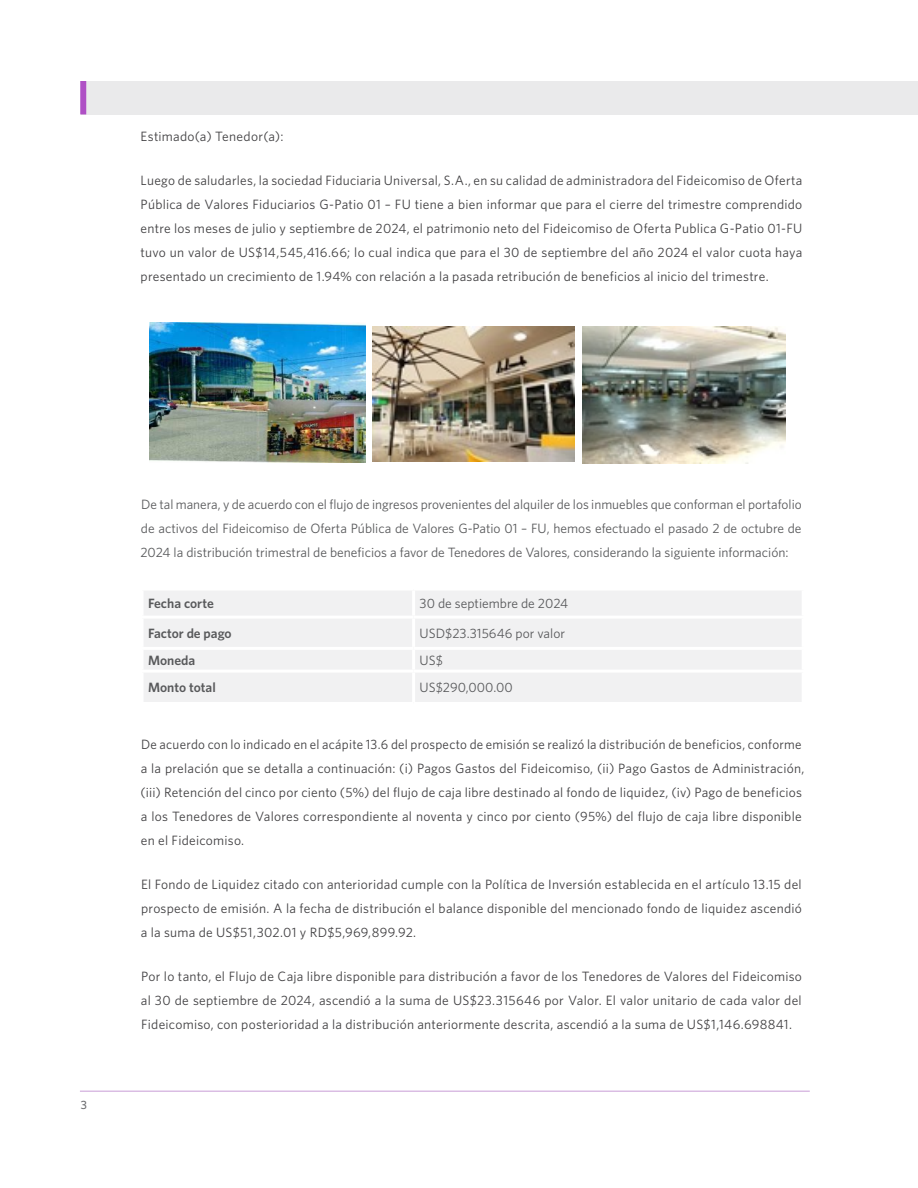
<style>
.page{position:relative;width:918px;height:1188px;background:#fff}
.page>*{position:absolute;margin:0;border:0;box-sizing:border-box;transform-origin:0 0}
.t1{font:13.5px/24px "Whitney";letter-spacing:.02em;color:#414042;text-align:justify}
.t2{font:13.5px/24px "Whitney";color:#58595b;text-align:justify}
.t3{font:600 13.5px "Whitney";color:#58595b}
.t4{font:500 12px "Whitney";color:#6d6e71}
</style>
<div class="page">
<div style="left:81px;top:81px;width:837px;height:33px;background:#eaeaeb"></div>
<hr style="left:80px;top:1090px;width:730px;height:2px;background:#caa0d8">
<div style="left:80px;top:81px;width:6px;height:33px;background:#af50c5"></div>
<div style="left:144px;top:591px;width:657px;height:111px;background:#f1f1f2"></div>
<hr style="left:412px;top:591px;width:3px;height:25px;background:#fff">
<hr style="left:412px;top:619px;width:3px;height:28px;background:#fff">
<hr style="left:412px;top:650px;width:3px;height:20px;background:#fff">
<hr style="left:412px;top:673px;width:3px;height:29px;background:#fff">
<hr style="left:141px;top:616px;width:273px;height:3px;background:#fff">
<hr style="left:141px;top:647px;width:273px;height:3px;background:#fff">
<hr style="left:141px;top:670px;width:273px;height:3px;background:#fff">
<hr style="left:414px;top:616px;width:391px;height:3px;background:#fff">
<hr style="left:414px;top:647px;width:391px;height:3px;background:#fff">
<hr style="left:414px;top:670px;width:391px;height:3px;background:#fff">
<img style="left:149px;top:322px;width:216px;height:141px">
<img style="left:372px;top:327px;width:203px;height:135px">
<img style="left:583px;top:327px;width:202px;height:137px">
<p class="t1" style="left:141px;top:124px;width:144px">Estimado(a) Tenedor(a):</p>
<p class="t1" style="left:141px;top:168px;width:663px">Luego de saludarles, la sociedad Fiduciaria Universal, S.A., en su calidad de administradora del Fideicomiso de Oferta Pública de Valores Fiduciarios G-Patio 01 – FU tiene a bien informar que para el cierre del trimestre comprendido entre los meses de julio y septiembre de 2024, el patrimonio neto del Fideicomiso de Oferta Publica G-Patio 01-FU tuvo un valor de US$14,545,416.66; lo cual indica que para el 30 de septiembre del año 2024 el valor cuota haya presentado un crecimiento de 1.94% con relación a la pasada retribución de beneficios al inicio del trimestre.</p>
<p class="t4" style="left:81px;top:1098px;width:8px">3</p>
<p class="t2" style="left:140px;top:492px;width:663px">De tal manera, y de acuerdo con el flujo de ingresos provenientes del alquiler de los inmuebles que conforman el portafolio de activos del Fideicomiso de Oferta Pública de Valores G-Patio 01 – FU, hemos efectuado el pasado 2 de octubre de 2024 la distribución trimestral de beneficios a favor de Tenedores de Valores, considerando la siguiente información:</p>
<p class="t3" style="left:148px;top:595px;width:67px">Fecha corte</p>
<p class="t2" style="left:420px;top:591px;width:150px">30 de septiembre de 2024</p>
<p class="t3" style="left:148px;top:625px;width:85px">Factor de pago</p>
<p class="t2" style="left:420px;top:621px;width:147px">USD$23.315646 por valor</p>
<p class="t3" style="left:148px;top:652px;width:49px">Moneda</p>
<p class="t2" style="left:420px;top:648px;width:25px">US$</p>
<p class="t3" style="left:148px;top:679px;width:69px">Monto total</p>
<p class="t2" style="left:420px;top:675px;width:95px">US$290,000.00</p>
<p class="t1" style="left:140px;top:732px;width:666px;text-align:left">De acuerdo con lo indicado en el acápite 13.6 del prospecto de emisión se realizó la distribución de beneficios, conforme a la prelación que se detalla a continuación: (i) Pagos Gastos del Fideicomiso, (ii) Pago Gastos de Administración, (iii) Retención del cinco por ciento (5%) del flujo de caja libre destinado al fondo de liquidez, (iv) Pago de beneficios a los Tenedores de Valores correspondiente al noventa y cinco por ciento (95%) del flujo de caja libre disponible en el Fideicomiso.</p>
<p class="t1" style="left:141px;top:872px;width:663px">El Fondo de Liquidez citado con anterioridad cumple con la Política de Inversión establecida en el artículo 13.15 del prospecto de emisión. A la fecha de distribución el balance disponible del mencionado fondo de liquidez ascendió a la suma de US$51,302.01 y RD$5,969,899.92.</p>
<p class="t1" style="left:141px;top:964px;width:663px">Por lo tanto, el Flujo de Caja libre disponible para distribución a favor de los Tenedores de Valores del Fideicomiso al 30 de septiembre de 2024, ascendió a la suma de US$23.315646 por Valor. El valor unitario de cada valor del Fideicomiso, con posterioridad a la distribución anteriormente descrita, ascendió a la suma de US$1,146.698841.</p>
</div>
